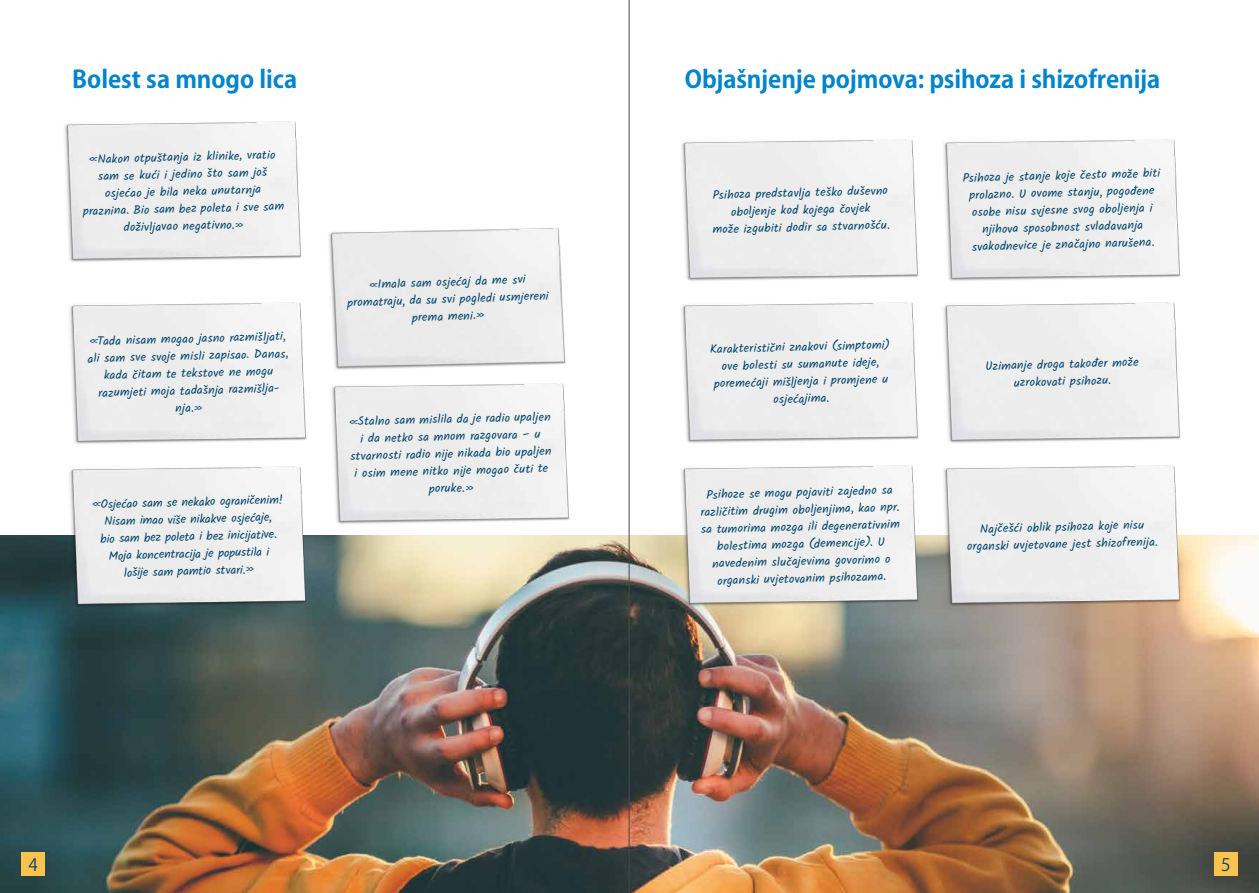
<style>
.page{position:relative;width:1259px;height:893px;background:#fff}
.page>*{position:absolute;margin:0;border:0;box-sizing:border-box;transform-origin:0 0}
.t1{font:700 24px "Koz Go Pr 6 N";letter-spacing:-.005em;color:#0084cc}
.t2{font:17.25px "Koz Go Pr 6 N";color:#00436a}
.t3{font:12px/17.2px "Kalam";color:#00436a;text-align:center}
</style>
<div class="page">
<img style="left:0;top:536px;width:1259px;height:357px">
<img style="left:64px;top:121px;width:238px;height:141px">
<img style="left:681px;top:139px;width:238px;height:142px">
<img style="left:943px;top:139px;width:238px;height:142px">
<img style="left:329px;top:228px;width:237px;height:142px">
<img style="left:69px;top:302px;width:238px;height:142px">
<img style="left:681px;top:302px;width:238px;height:141px">
<img style="left:943px;top:302px;width:238px;height:141px">
<img style="left:331px;top:383px;width:239px;height:141px">
<img style="left:67px;top:466px;width:244px;height:144px">
<img style="left:679px;top:465px;width:244px;height:143px">
<img style="left:940px;top:465px;width:244px;height:143px">
<div style="left:1214px;top:852px;width:23px;height:24px;background:#fcc24e"></div>
<div style="left:21px;top:852px;width:24px;height:24px;background:#fcc24e"></div>
<hr style="left:629px;top:0;width:1px;height:893px;background:#484847">
<h1 class="t1" style="left:72px;top:65px;width:226px">Bolest sa mnogo lica</h1>
<h1 class="t1" style="left:685px;top:65px;width:477px">Objašnjenje pojmova: psihoza i shizofrenija</h1>
<p class="t3" style="left:82px;top:151px;width:203px;rotate:-1deg">«Nakon otpuštanja iz klinike, vratio sam se kući i jedino što sam još osjećao je bila neka unutarnja praznina. Bio sam bez poleta i sve sam doživljavao negativno.»</p>
<p class="t3" style="left:346px;top:277px;width:203px;rotate:-2deg">«Imala sam osjećaj da me svi promatraju, da su svi pogledi usmjereni prema meni.»</p>
<p class="t3" style="left:712px;top:186px;width:179px;rotate:-1deg">Psihoza predstavlja teško duševno oboljenje kod kojega čovjek<br>može izgubiti dodir sa stvarnošću.</p>
<p class="t3" style="left:87px;top:332px;width:202px;rotate:-1deg">«Tada nisam mogao jasno razmišljati, ali sam sve svoje misli zapisao. Danas, kada čitam te tekstove ne mogu razumjeti moja tadašnja razmišlja&shy;nja.»</p>
<p class="t3" style="left:710px;top:340px;width:182px;rotate:-1deg">Karakteristični znakovi (simptomi) ove bolesti su sumanute ideje, poremećaji mišljenja i promjene u osjećajima.</p>
<p class="t3" style="left:349px;top:413px;width:203px;rotate:-1deg">«Stalno sam mislila da je radio upaljen i da netko sa mnom razgovara – u stvarnosti radio nije nikada bio upaljen i osim mene nitko nije mogao čuti te poruke.»</p>
<p class="t3" style="left:92px;top:496px;width:192px;rotate:-1deg">«Osjećao sam se nekako ograničenim!<br>Nisam imao više nikakve osjećaje,<br>bio sam bez poleta i bez inicijative.<br>Moja koncentracija je popustila i<br>lošije sam pamtio stvari.»</p>
<p class="t3" style="left:700px;top:486px;width:200px;rotate:-1deg">Psihoze se mogu pojaviti zajedno sa različitim drugim oboljenjima, kao npr. sa tumorima mozga ili degenerativnim bolestima mozga (demencije). U navedenim slučajevima govorimo o organski uvjetovanim psihozama.</p>
<p class="t3" style="left:962px;top:169px;width:199px;rotate:-1deg">Psihoza je stanje koje često može biti prolazno. U ovome stanju, pogođene osobe nisu svjesne svog oboljenja i njihova sposobnost svladavanja svakodnevice je značajno narušena.</p>
<p class="t3" style="left:985px;top:357px;width:155px;rotate:-1deg">Uzimanje droga također može uzrokovati psihozu.</p>
<p class="t3" style="left:966px;top:520px;width:192px;rotate:-1deg">Najčešći oblik psihoza koje nisu organski uvjetovane jest shizofrenija.</p>
<h2 class="t2" style="left:28px;top:855px;width:11px">4</h2>
<h2 class="t2" style="left:1221px;top:855px;width:11px">5</h2>
</div>
